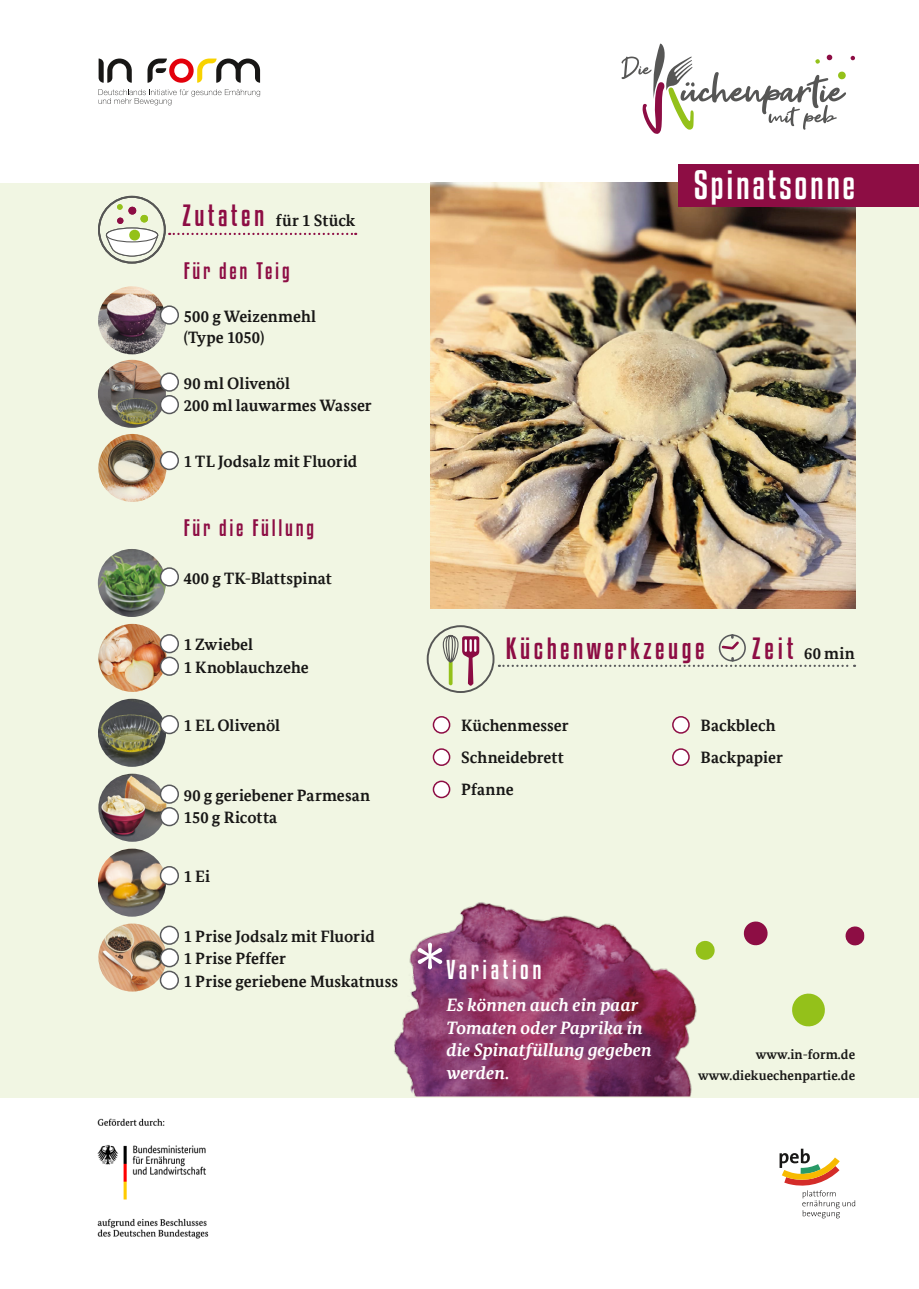
<style>
.page{position:relative;width:919px;height:1289px;background:#fff}
.page>*{position:absolute;margin:0;border:0;box-sizing:border-box;transform-origin:0 0}
.t1{font:84.3px "Gotham Rounded";color:#fff}
.t2{font:36px "Kenyan Coffee Rg";letter-spacing:.075em;color:#fff}
.t3{font:27px "Kenyan Coffee Rg";letter-spacing:.13em;color:#8d0d44}
.t4{font:24px "Kenyan Coffee Rg";letter-spacing:.15em;color:#fff}
.t5{font:21px "Kenyan Coffee Rg";letter-spacing:.13em;color:#8d0d44}
.t6{font:italic 700 18px/22.5px "Bundes Serif Office";color:#fff}
.t7{font:700 16.5px/22.5px "Bundes Serif Office";letter-spacing:.005em;color:#181716}
.t8{font:700 13.5px/21px "Bundes Serif Office";letter-spacing:.005em;color:#181716;text-align:right}
.s1{font-family:"Kenyan Coffee Rg";font-weight:400;font-size:27px;color:#8d0d44}
</style>
<div class="page">
<div style="left:0;top:183px;width:918px;height:914px;background:#f1f6e3"></div>
<img style="left:431px;top:183px;width:424px;height:425px">
<img style="left:394px;top:902px;width:299px;height:194px">
<svg style="left:147px;top:59px;width:113px;height:24px"></svg>
<svg style="left:99px;top:59px;width:33px;height:24px"></svg>
<svg style="left:98px;top:89px;width:162px;height:16px"></svg>
<svg style="left:621px;top:44px;width:234px;height:90px"></svg>
<svg style="left:743px;top:921px;width:25px;height:25px"></svg>
<svg style="left:792px;top:993px;width:33px;height:34px"></svg>
<svg style="left:695px;top:940px;width:20px;height:20px"></svg>
<svg style="left:845px;top:926px;width:19px;height:20px"></svg>
<svg style="left:598px;top:995px;width:99px;height:62px;background:#89395b"></svg>
<img style="left:98px;top:1118px;width:111px;height:121px">
<svg style="left:169px;top:233px;width:187px;height:2px"></svg>
<div style="left:433px;top:716px;width:16px;height:17px;background:#fff;border-radius:50%"></div>
<div style="left:432px;top:716px;width:18px;height:17px;border:2px solid #8d0d44;border-radius:50%"></div>
<div style="left:433px;top:749px;width:16px;height:16px;background:#fff;border-radius:50%"></div>
<div style="left:432px;top:748px;width:18px;height:18px;border:2px solid #8d0d44;border-radius:50%"></div>
<div style="left:433px;top:781px;width:16px;height:16px;background:#fff;border-radius:50%"></div>
<div style="left:432px;top:780px;width:18px;height:18px;border:2px solid #8d0d44;border-radius:50%"></div>
<div style="left:672px;top:716px;width:17px;height:17px;background:#fff;border-radius:50%"></div>
<div style="left:672px;top:716px;width:17px;height:17px;border:2px solid #8d0d44;border-radius:50%"></div>
<div style="left:672px;top:749px;width:17px;height:16px;background:#fff;border-radius:50%"></div>
<div style="left:672px;top:748px;width:17px;height:18px;border:2px solid #8d0d44;border-radius:50%"></div>
<div style="left:678px;top:164px;width:240px;height:43px;background:#8d0d44"></div>
<div style="left:718px;top:634px;width:27px;height:27px;border:2px solid #58595b;border-radius:50%"></div>
<svg style="left:720px;top:635px;width:21px;height:16px"></svg>
<svg style="left:499px;top:658px;width:356px;height:9px"></svg>
<div style="left:98px;top:196px;width:68px;height:67px;border:2px solid #565655;border-radius:50%"></div>
<svg style="left:105px;top:204px;width:54px;height:53px"></svg>
<img style="left:98px;top:360px;width:68px;height:68px;border-radius:33px">
<div style="left:160px;top:373px;width:18px;height:18px;background:#fff;border-radius:50%"></div>
<div style="left:160px;top:372px;width:19px;height:20px;border:2px solid #58595b;border-radius:50%"></div>
<div style="left:160px;top:396px;width:18px;height:17px;background:#fff;border-radius:50%"></div>
<div style="left:160px;top:395px;width:19px;height:19px;border:2px solid #58595b;border-radius:50%"></div>
<img style="left:98px;top:286px;width:68px;height:68px;border-radius:34px">
<div style="left:160px;top:306px;width:18px;height:18px;background:#fff;border-radius:50%"></div>
<div style="left:160px;top:305px;width:19px;height:20px;border:2px solid #58595b;border-radius:50%"></div>
<img style="left:98px;top:624px;width:68px;height:68px;border-radius:34px">
<div style="left:160px;top:635px;width:18px;height:17px;background:#fff;border-radius:50%"></div>
<div style="left:160px;top:634px;width:19px;height:19px;border:2px solid #58595b;border-radius:50%"></div>
<div style="left:160px;top:657px;width:18px;height:18px;background:#fff;border-radius:50%"></div>
<div style="left:160px;top:656px;width:19px;height:20px;border:2px solid #58595b;border-radius:50%"></div>
<img style="left:98px;top:698px;width:68px;height:68px;border-radius:34px">
<div style="left:160px;top:715px;width:18px;height:18px;background:#fff;border-radius:50%"></div>
<div style="left:160px;top:715px;width:19px;height:19px;border:2px solid #58595b;border-radius:50%"></div>
<img style="left:98px;top:549px;width:68px;height:68px;border-radius:34px">
<div style="left:160px;top:568px;width:18px;height:18px;background:#fff;border-radius:50%"></div>
<div style="left:160px;top:567px;width:19px;height:19px;border:2px solid #58595b;border-radius:50%"></div>
<div style="left:426px;top:625px;width:68px;height:68px;border:2px solid #565655;border-radius:50%"></div>
<svg style="left:442px;top:634px;width:37px;height:51px"></svg>
<svg style="left:779px;top:1148px;width:76px;height:70px"></svg>
<img style="left:98px;top:434px;width:68px;height:68px;border-radius:34px">
<div style="left:160px;top:451px;width:18px;height:18px;background:#fff;border-radius:50%"></div>
<div style="left:160px;top:451px;width:19px;height:19px;border:2px solid #58595b;border-radius:50%"></div>
<img style="left:98px;top:773px;width:68px;height:68px;border-radius:34px">
<div style="left:160px;top:785px;width:18px;height:18px;background:#fff;border-radius:50%"></div>
<div style="left:160px;top:784px;width:19px;height:19px;border:2px solid #58595b;border-radius:50%"></div>
<div style="left:160px;top:807px;width:18px;height:18px;background:#fff;border-radius:50%"></div>
<div style="left:160px;top:807px;width:19px;height:19px;border:2px solid #58595b;border-radius:50%"></div>
<img style="left:98px;top:848px;width:68px;height:68px;border-radius:34px">
<div style="left:160px;top:866px;width:18px;height:18px;background:#fff;border-radius:50%"></div>
<div style="left:160px;top:866px;width:19px;height:19px;border:2px solid #58595b;border-radius:50%"></div>
<img style="left:98px;top:923px;width:68px;height:68px;border-radius:34px">
<div style="left:160px;top:926px;width:18px;height:18px;background:#fff;border-radius:50%"></div>
<div style="left:160px;top:925px;width:19px;height:19px;border:2px solid #58595b;border-radius:50%"></div>
<div style="left:160px;top:948px;width:18px;height:18px;background:#fff;border-radius:50%"></div>
<div style="left:160px;top:948px;width:19px;height:19px;border:2px solid #58595b;border-radius:50%"></div>
<div style="left:160px;top:971px;width:18px;height:18px;background:#fff;border-radius:50%"></div>
<div style="left:160px;top:970px;width:19px;height:19px;border:2px solid #58595b;border-radius:50%"></div>
<p class="t7" style="left:182px;top:209px;width:174px"><span class="s1">Zutaten</span> für 1 Stück</p>
<p class="t5" style="left:184px;top:256px;width:107px">Für den Teig</p>
<p class="t7" style="left:184px;top:305px;width:134px;line-height:21px">500 g Weizenmehl (Type 1050)</p>
<p class="t7" style="left:184px;top:372px;width:189px">90 ml Olivenöl<br>200 ml lauwarmes Wasser</p>
<p class="t7" style="left:184px;top:450px;width:175px">1 TL Jodsalz mit Fluorid</p>
<p class="t5" style="left:184px;top:513px;width:132px">Für die Füllung</p>
<p class="t7" style="left:184px;top:566px;width:149px">400 g TK-Blattspinat</p>
<p class="t7" style="left:184px;top:633px;width:126px">1 Zwiebel<br>1 Knoblauchzehe</p>
<p class="t7" style="left:184px;top:714px;width:98px">1 EL Olivenöl</p>
<p class="t7" style="left:184px;top:783px;width:188px">90 g geriebener Parmesan<br>150 g Ricotta</p>
<p class="t7" style="left:184px;top:865px;width:28px">1 Ei</p>
<p class="t7" style="left:184px;top:924px;width:216px">1 Prise Jodsalz mit Fluorid<br>1 Prise Pfeffer<br>1 Prise geriebene Muskatnuss</p>
<h2 class="t2" style="left:693px;top:160px;width:163px">Spinatsonne</h2>
<h3 class="t3" style="left:506px;top:630px;width:200px">Küchenwerkzeuge</h3>
<p class="t7" style="left:752px;top:642px;width:104px"><span class="s1">Zeit</span> 60 min</p>
<p class="t7" style="left:461px;top:709px;width:109px;line-height:32.2px">Küchenmesser<br>Schneidebrett<br>Pfanne</p>
<p class="t7" style="left:700px;top:709px;width:84px;line-height:32.2px">Backblech<br>Backpapier</p>
<h1 class="t1" style="left:412px;top:914px;width:38px">*</h1>
<h3 class="t4" style="left:446px;top:953px;width:96px">Variation</h3>
<p class="t6" style="left:446px;top:993px;width:207px">Es können auch ein paar<br>Tomaten oder Paprika in die Spinatfüllung gegeben werden.</p>
<p class="t8" style="left:698px;top:1043px;width:159px">www.in-form.de www.diekuechenpartie.de</p>
</div>
